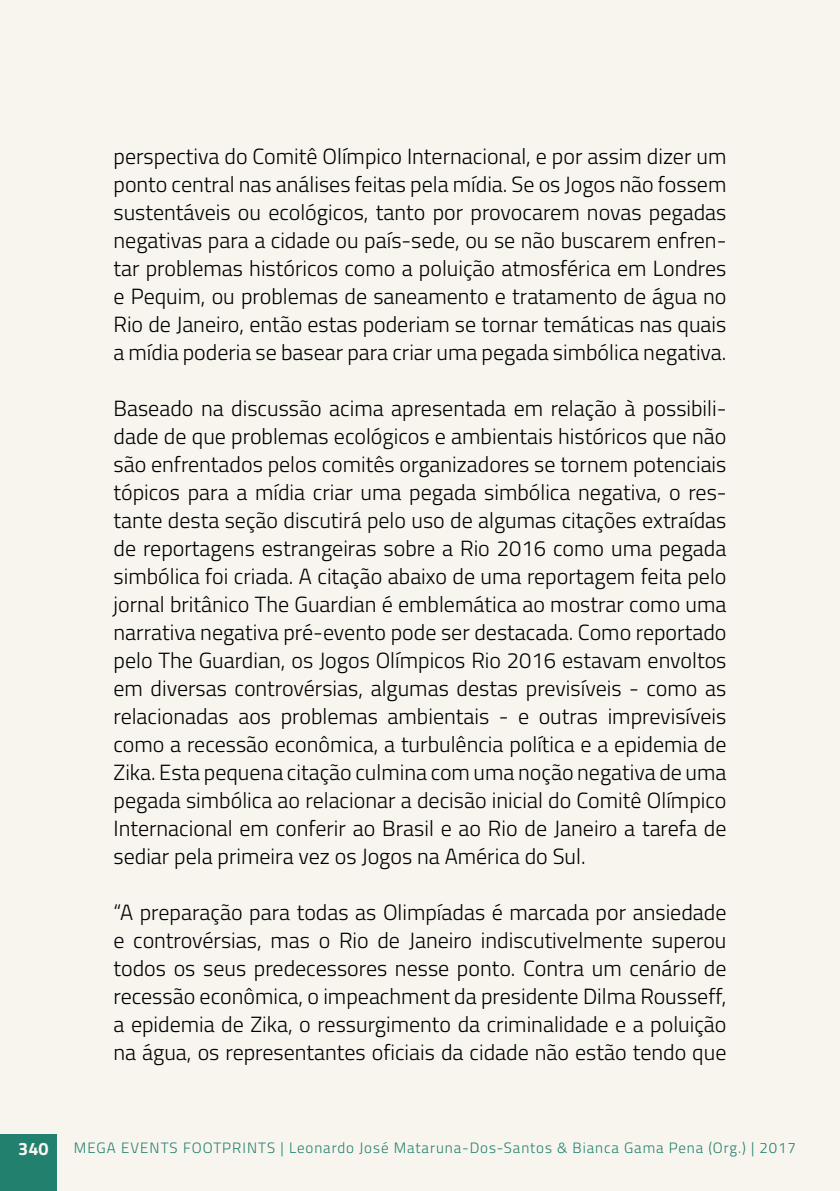
<style>
.page{position:relative;width:840px;height:1191px;background:#fff}
.page>*{position:absolute;margin:0;border:0;box-sizing:border-box;transform-origin:0 0}
.t1{font:300 22px/28px "Titillium";color:#000;text-align:justify}
.t2{font:700 18px "Titillium";color:#f8f5ef}
.t3{font:300 15px "Titillium";letter-spacing:.06em;color:#22806f}
</style>
<div class="page">
<div style="left:0;top:0;width:839px;height:1191px;background:#f8f5ef"></div>
<div style="left:0;top:1134px;width:57px;height:57px;background:#22806f"></div>
<p class="t1" style="left:113px;top:141px;width:614px">perspectiva do Comitê Olímpico Internacional, e por assim dizer um ponto central nas análises feitas pela mídia. Se os Jogos não fossem sustentáveis ou ecológicos, tanto por provocarem novas pegadas negativas para a cidade ou país-sede, ou se não buscarem enfren&shy;tar problemas históricos como a poluição atmosférica em Londres e Pequim, ou problemas de saneamento e tratamento de água no Rio de Janeiro, então estas poderiam se tornar temáticas nas quais a mídia poderia se basear para criar uma pegada simbólica negativa.</p>
<p class="t1" style="left:113px;top:393px;width:614px">Baseado na discussão acima apresentada em relação à possibili&shy;dade de que problemas ecológicos e ambientais históricos que não são enfrentados pelos comitês organizadores se tornem potenciais tópicos para a mídia criar uma pegada simbólica negativa, o res&shy;tante desta seção discutirá pelo uso de algumas citações extraídas de reportagens estrangeiras sobre a Rio 2016 como uma pegada simbólica foi criada. A citação abaixo de uma reportagem feita pelo jornal britânico The Guardian é emblemática ao mostrar como uma narrativa negativa pré-evento pode ser destacada. Como reportado pelo The Guardian, os Jogos Olímpicos Rio 2016 estavam envoltos em diversas controvérsias, algumas destas previsíveis - como as relacionadas aos problemas ambientais - e outras imprevisíveis como a recessão econômica, a turbulência política e a epidemia de Zika. Esta pequena citação culmina com uma noção negativa de uma pegada simbólica ao relacionar a decisão inicial do Comitê Olímpico Internacional em conferir ao Brasil e ao Rio de Janeiro a tarefa de sediar pela primeira vez os Jogos na América do Sul.</p>
<p class="t1" style="left:113px;top:897px;width:614px">“A preparação para todas as Olimpíadas é marcada por ansiedade e controvérsias, mas o Rio de Janeiro indiscutivelmente superou todos os seus predecessores nesse ponto. Contra um cenário de recessão econômica, o impeachment da presidente Dilma Rousseff, a epidemia de Zika, o ressurgimento da criminalidade e a poluição na água, os representantes oficiais da cidade não estão tendo que</p>
<p class="t2" style="left:18px;top:1135px;width:32px">340</p>
<p class="t3" style="left:74px;top:1137px;width:723px">MEGA EVENTS FOOTPRINTS | Leonardo José Mataruna-Dos-Santos &amp; Bianca Gama Pena (Org.) | 2017</p>
</div>
